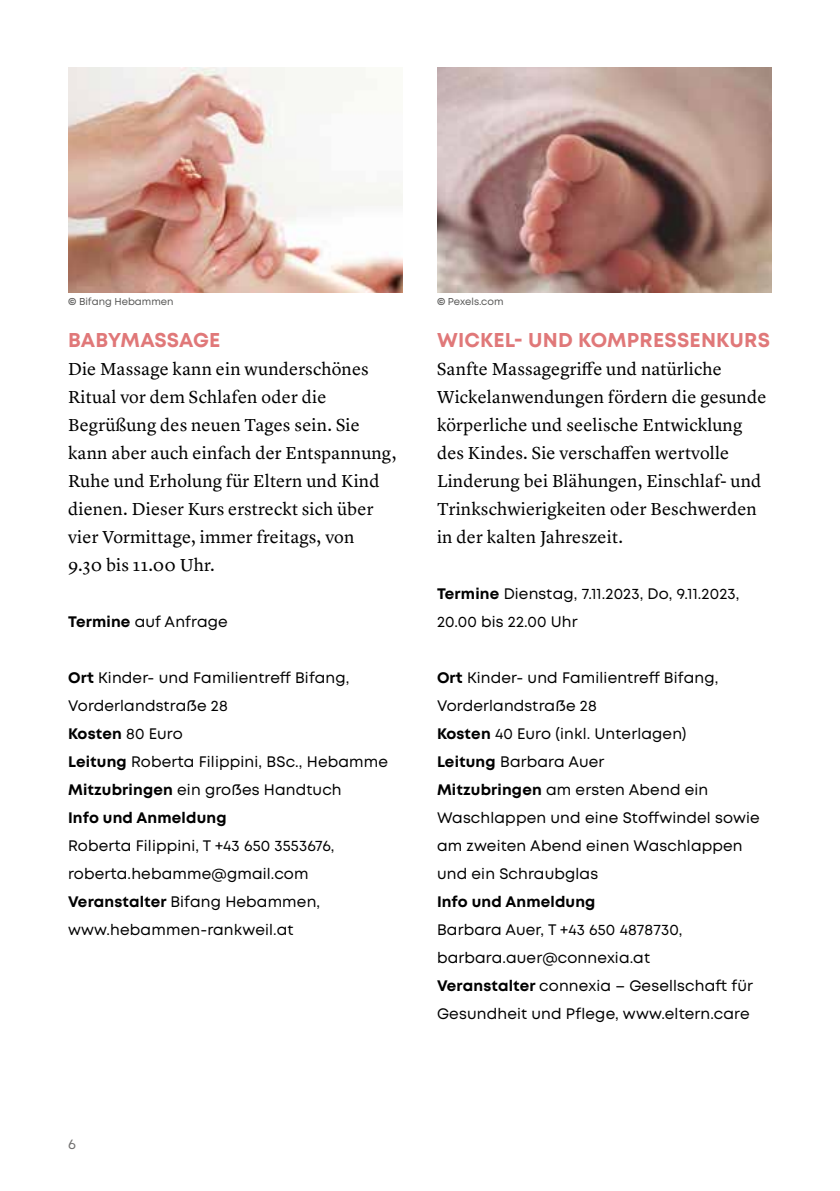
<style>
.page{position:relative;width:840px;height:1191px;background:#fff}
.page>*{position:absolute;margin:0;border:0;box-sizing:border-box;transform-origin:0 0}
.t1{font:700 20px "Mont";letter-spacing:.01em;color:#e07879}
.t2{font:700 20px "Mont";letter-spacing:-.01em;color:#e07879}
.t3{font:18px/28px "Lyon Text";letter-spacing:.01em;color:#000}
.t4{font:15.2px/28px "Mont";letter-spacing:.01em;color:#000}
.t5{font:700 15.2px "Mont";letter-spacing:.01em;color:#000}
.t6{font:14px "Mont";color:#706f6f}
.t7{font:10px "Mont";color:#575756}
.s1{font-weight:700}
</style>
<div class="page">
<img style="left:68px;top:68px;width:335px;height:224px">
<img style="left:437px;top:68px;width:334px;height:224px">
<p class="t7" style="left:68px;top:295px;width:107px"><span class="s1">©</span> Bifang Hebammen</p>
<p class="t7" style="left:437px;top:295px;width:68px"><span class="s1">©</span> Pexels.com</p>
<h1 class="t2" style="left:68px;top:326px;width:154px">BABYMASSAGE</h1>
<p class="t3" style="left:68px;top:353px;width:330px">Die Massage kann ein wunderschönes Ritual vor dem Schlafen oder die Begrüßung des neuen Tages sein. Sie kann aber auch einfach der Entspannung, Ruhe und Erholung für Eltern und Kind dienen. Dieser Kurs erstreckt sich über vier Vormittage, immer freitags, von<br>9.30 bis 11.00 Uhr.</p>
<p class="t4" style="left:68px;top:607px;width:161px"><span class="s1">Termine</span> auf Anfrage</p>
<p class="t4" style="left:68px;top:663px;width:321px"><span class="s1">Ort</span> Kinder- und Familientreff Bifang,<br>Vorderlandstraße 28<br><span class="s1">Kosten</span> 80 Euro<br><span class="s1">Leitung</span> Roberta Filippini, BSc., Hebamme<br><span class="s1">Mitzubringen</span> ein großes Handtuch<br><span class="s1">Info und Anmeldung</span></p>
<p class="t4" style="left:68px;top:831px;width:268px">Roberta Filippini, T +43 650 3553676, roberta.hebamme@gmail.com<br><span class="s1">Veranstalter</span> Bifang Hebammen, www.hebammen-rankweil.at</p>
<h1 class="t1" style="left:437px;top:326px;width:334px">WICKEL- UND KOMPRESSENKURS</h1>
<p class="t3" style="left:437px;top:353px;width:331px">Sanfte Massagegriffe und natürliche Wickelanwendungen fördern die gesunde körperliche und seelische Entwicklung des Kindes. Sie verschaffen wertvolle Linderung bei Blähungen, Einschlaf- und Trinkschwierigkeiten oder Beschwerden in der kalten Jahreszeit.</p>
<p class="t4" style="left:437px;top:579px;width:304px"><span class="s1">Termine</span> Dienstag, 7.11.2023, Do, 9.11.2023,<br>20.00 bis 22.00 Uhr</p>
<p class="t4" style="left:437px;top:663px;width:324px"><span class="s1">Ort</span> Kinder- und Familientreff Bifang,<br>Vorderlandstraße 28<br><span class="s1">Kosten</span> 40 Euro (inkl. Unterlagen)<br><span class="s1">Leitung</span> Barbara Auer<br><span class="s1">Mitzubringen</span> am ersten Abend ein<br>Waschlappen und eine Stoffwindel sowie am zweiten Abend einen Waschlappen und ein Schraubglas</p>
<p class="t5" style="left:437px;top:891px;width:160px">Info und Anmeldung</p>
<p class="t4" style="left:437px;top:915px;width:317px">Barbara Auer, T +43 650 4878730, barbara.auer@connexia.at<br><span class="s1">Veranstalter</span> connexia – Gesellschaft für Gesundheit und Pflege, www.eltern.care</p>
<p class="t6" style="left:68px;top:1134px;width:9px">6</p>
</div>
